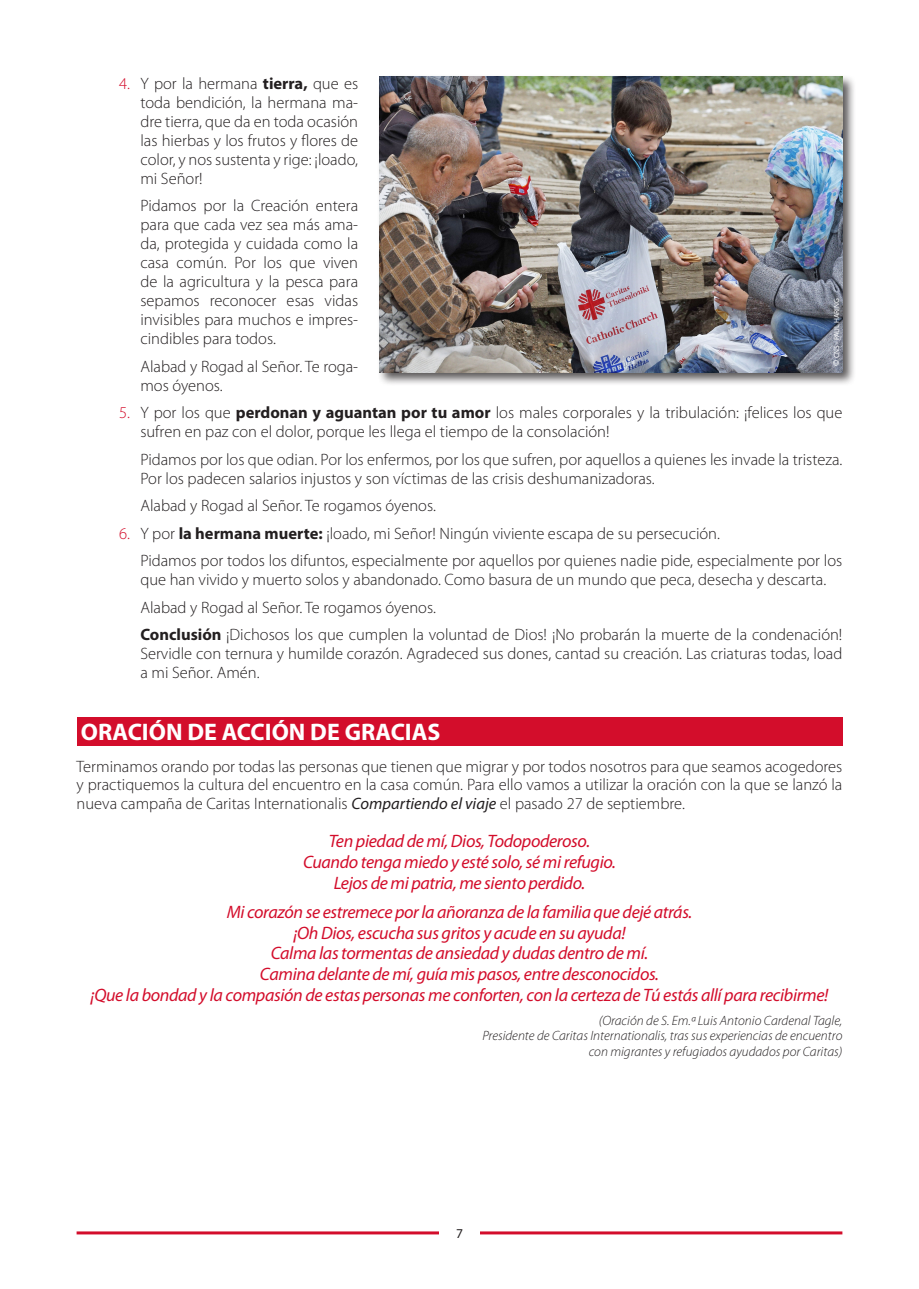
<style>
.page{position:relative;width:919px;height:1289px;background:#fff}
.page>*{position:absolute;margin:0;border:0;box-sizing:border-box;transform-origin:0 0}
.t1{font:700 24px "Myriad Pro";color:#fff}
.t2{font:italic 18px/20.7px "Myriad Pro";letter-spacing:-.02em;color:#d30d2b;text-align:center}
.t3{font:300 16.5px/18.9px "Myriad Pro";color:#231f20}
.t4{font:italic 300 13.5px/15.5px "Myriad Pro";color:#231f20;text-align:right}
.t5{font:13.5px "Myriad Pro";color:#231f20}
.t6{font:7.5px "Myriad Pro";letter-spacing:-.01em;color:#fff}
.s1{color:#d30d2b}
.s2{font-weight:700}
.s3{font-weight:700;font-size:9px}
.s4{font-weight:400;font-style:italic}
</style>
<div class="page">
<hr style="left:77px;top:1231px;width:765px;height:3px;background:#d30d2b">
<div style="left:439px;top:1221px;width:41px;height:23px;background:#fff"></div>
<div style="left:77px;top:717px;width:765px;height:28px;background:#d30d2b"></div>
<div style="left:377px;top:74px;width:479px;height:312px;background:#231f20;opacity:.75"></div>
<img style="left:379px;top:77px;width:463px;height:295px">
<p class="t3" style="left:140px;top:74px;width:219px;text-align:justify;text-indent:-21px"><span class="s1">4.</span> Y por la hermana <span class="s2">tierra,</span> que es toda bendición, la hermana ma&shy;dre tierra, que da en toda ocasión las hierbas y los frutos y flores de color, y nos sustenta y rige: ¡loado, mi Señor!</p>
<p class="t3" style="left:140px;top:197px;width:219px;text-align:justify">Pidamos por la Creación entera para que cada vez sea más ama&shy;da, protegida y cuidada como la casa común. Por los que viven de la agricultura y la pesca para sepamos reconocer esas vidas invisibles para muchos e impres&shy;cindibles para todos.</p>
<p class="t3" style="left:140px;top:357px;width:219px">Alabad y Rogad al Señor. Te roga&shy;mos óyenos.</p>
<p class="t3" style="left:140px;top:403px;width:703px;text-indent:-21px"><span class="s1">5.</span> Y por los que <span class="s2">perdonan y aguantan por tu amor</span> los males corporales y la tribulación: ¡felices los que sufren en paz con el dolor, porque les llega el tiempo de la consolación!</p>
<p class="t3" style="left:140px;top:450px;width:703px">Pidamos por los que odian. Por los enfermos, por los que sufren, por aquellos a quienes les invade la tristeza.<br>Por los padecen salarios injustos y son víctimas de las crisis deshumanizadoras.</p>
<p class="t3" style="left:140px;top:496px;width:297px">Alabad y Rogad al Señor. Te rogamos óyenos.</p>
<p class="t3" style="left:140px;top:519px;width:703px;line-height:27.5px;text-indent:-21px"><span class="s1">6.</span> Y por <span class="s2">la hermana muerte:</span> ¡loado, mi Señor! Ningún viviente escapa de su persecución.<br>Pidamos por todos los difuntos, especialmente por aquellos por quienes nadie pide, especialmente por los</p>
<p class="t3" style="left:140px;top:566px;width:703px;line-height:27.5px">que han vivido y muerto solos y abandonado. Como basura de un mundo que peca, desecha y descarta.<br>Alabad y Rogad al Señor. Te rogamos óyenos.<br><span class="s2">Conclusión</span> ¡Dichosos los que cumplen la voluntad de Dios! ¡No probarán la muerte de la condenación!</p>
<p class="t3" style="left:140px;top:644px;width:703px">Servidle con ternura y humilde corazón. Agradeced sus dones, cantad su creación. Las criaturas todas, load a mi Señor. Amén.</p>
<p class="t6" style="left:832px;top:366px;width:69px;rotate:-90deg"><span class="s3">©</span> CNS - PAUL HARING</p>
<h1 class="t1" style="left:81px;top:718px;width:361px">ORACIÓN DE ACCIÓN DE GRACIAS</h1>
<p class="t3" style="left:77px;top:756px;width:767px;text-align:justify">Terminamos orando por todas las personas que tienen que migrar y por todos nosotros para que seamos acogedores y practiquemos la cultura del encuentro en la casa común. Para ello vamos a utilizar la oración con la que se lanzó la nueva campaña de Caritas Internationalis <span class="s4">Compartiendo el viaje</span> el pasado 27 de septiembre.</p>
<p class="t2" style="left:303px;top:831px;width:314px">Ten piedad de mí, Dios, Todopoderoso.<br>Cuando tenga miedo y esté solo, sé mi refugio.<br>Lejos de mi patria, me siento perdido.</p>
<p class="t2" style="left:91px;top:901px;width:739px">Mi corazón se estremece por la añoranza de la familia que dejé atrás.<br>¡Oh Dios, escucha sus gritos y acude en su ayuda!<br>Calma las tormentas de ansiedad y dudas dentro de mí.<br>Camina delante de mí, guía mis pasos, entre desconocidos.<br>¡Que la bondad y la compasión de estas personas me conforten, con la certeza de Tú estás allí para recibirme!</p>
<p class="t4" style="left:482px;top:1012px;width:361px">(Oración de S. Em.ª Luis Antonio Cardenal Tagle,<br>Presidente de Caritas Internationalis, tras sus experiencias de encuentro con migrantes y refugiados ayudados por Caritas)</p>
<p class="t5" style="left:456px;top:1226px;width:8px">7</p>
</div>
